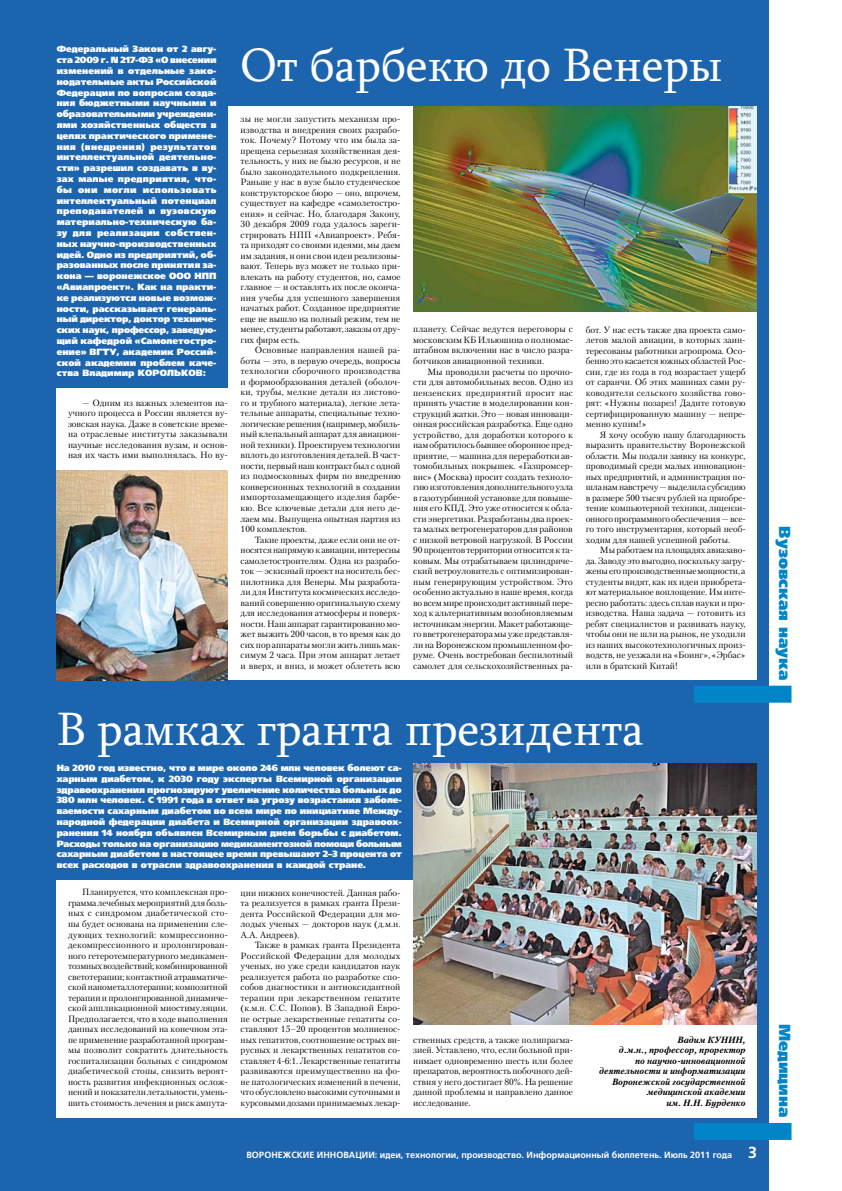
<style>
.page{position:relative;width:842px;height:1191px;background:#fff}
.page>*{position:absolute;margin:0;border:0;box-sizing:border-box;transform-origin:0 0}
.t1{font:48px "Sylfaen";color:#fff}
.t2{font:16px "AG Foreigner XC";color:#0085c9}
.t3{font:9px/10.5px "Petersburg C";color:#000;text-align:justify}
.t4{font:9px/10.8px "AG Foreigner XC";color:#fff;text-align:justify}
.t5{font:italic 700 9px/10.5px "Petersburg C";color:#000;text-align:right}
.t6{font:9px "AG Foreigner Medium C";color:#fff}
.s1{font-size:16px}
</style>
<div class="page">
<div style="left:0;top:0;width:768px;height:1191px;background:#1d64af"></div>
<div style="left:57px;top:106px;width:700px;height:574px;background:#fff"></div>
<div style="left:57px;top:764px;width:700px;height:353px;background:#fff"></div>
<div style="left:694px;top:685px;width:97px;height:17px;background:#0085c9"></div>
<div style="left:694px;top:1123px;width:97px;height:17px;background:#0085c9"></div>
<img style="left:57px;top:470px;width:171px;height:210px">
<img style="left:413px;top:106px;width:344px;height:206px">
<div style="left:57px;top:45px;width:171px;height:343px;background:#1d64af"></div>
<div style="left:57px;top:764px;width:356px;height:115px;background:#1d64af"></div>
<img style="left:413px;top:764px;width:344px;height:260px">
<p class="t4" style="left:57px;top:44px;width:161px">Федеральный Закон от 2 авгу&shy;ста 2009 г. N 217-ФЗ «О внесении изменений в отдельные зако&shy;нодательные акты Российской Федерации по вопросам созда&shy;ния бюджетными научными и образовательными учреждени&shy;ями хозяйственных обществ в целях практического примене&shy;ния (внедрения) результатов интеллектуальной деятельно&shy;сти» разрешил создавать в ву&shy;зах малые предприятия, что&shy;бы они могли использовать интеллектуальный потенциал преподавателей и вузовскую материально-техническую ба&shy;зу для реализации собствен&shy;ных научно-производственных идей. Одно из предприятий, об&shy;разованных после принятия за&shy;кона — воронежское ООО</p>
<p class="t4" style="left:57px;top:271px;width:161px;text-indent:138px">НПП «Авиапроект». Как на практи&shy;ке реализуются новые возмож&shy;ности, рассказывает генераль&shy;ный директор, доктор техниче&shy;ских наук, профессор, заведую&shy;щий кафедрой «Самолетостро&shy;ение» ВГТУ, академик Россий&shy;ской академии проблем каче&shy;ства Владимир Корольков:</p>
<p class="t3" style="left:68px;top:397px;width:161px;text-indent:14px">— Одним из важных элементов на&shy;учного процесса в России является ву&shy;зовская наука. Даже в советские време&shy;на отраслевые институты заказывали научные исследования вузам, и основ&shy;ная их часть ими выполнялась. Но ву-</p>
<h1 class="t1" style="left:241px;top:32px;width:483px">От барбекю до Венеры</h1>
<p class="t3" style="left:241px;top:114px;width:161px">зы не могли запустить механизм про&shy;изводства и внедрения своих разрабо&shy;ток. Почему? Потому что им была за&shy;прещена серьезная хозяйственная дея&shy;тельность, у них не было ресурсов, и не было законодательного подкрепления.<br>Раньше у нас в вузе было студенческое конструкторское бюро — оно, впрочем, существует на кафедре «самолетостро&shy;ения» и сейчас. Но, благодаря Закону, 30 декабря 2009 года удалось зареги&shy;стрировать НПП «Авиапроект». Ребя&shy;та приходят со своими идеями, мы даем им задания, и они свои идеи реализовы&shy;вают. Теперь вуз может не только при&shy;влекать на работу студентов, но, самое главное — и оставлять их после оконча&shy;ния учебы для успешного завершения начатых работ. Созданное предприятие еще не вышло на полный режим, тем не менее, студенты работают, заказы от дру&shy;гих фирм есть.</p>
<p class="t3" style="left:241px;top:345px;width:161px;text-indent:14px">Основные направления нашей ра&shy;боты — это, в первую очередь, вопросы технологии сборочного производства и формообразования деталей (оболоч&shy;ки, трубы, мелкие детали из листово&shy;го и трубного материала), легкие лета&shy;тельные аппараты, специальные техно&shy;логические решения (например, мобиль&shy;ный клепальный аппарат для авиацион&shy;ной техники). Проектируем технологии вплоть до изготовления деталей. В част&shy;ности, первый наш контракт был с одной из подмосковных фирм по внедрению конверсионных технологий в создании импортозамещающего изделия барбе&shy;кю. Все ключевые детали для него де&shy;лаем мы. Выпущена опытная партия из 100 комплектов.</p>
<p class="t3" style="left:241px;top:534px;width:161px;text-indent:14px">Такие проекты, даже если они не от&shy;носятся напрямую к авиации, интересны самолетостроителям. Одна из разрабо&shy;ток — эскизный проект на носитель бес&shy;пилотника для Венеры. Мы разработа&shy;ли для Института космических исследо&shy;ваний совершенно оригинальную схему для исследования атмосферы и поверх&shy;ности. Наш аппарат гарантированно мо&shy;жет выжить 200 часов, в то время как до сих пор аппараты могли жить лишь мак&shy;симум 2 часа. При этом аппарат летает и вверх, и вниз, и может облететь всю</p>
<p class="t3" style="left:413px;top:324px;width:161px">планету. Сейчас ведутся переговоры с московским КБ Ильюшина о полномас&shy;штабном включении нас в число разра&shy;ботчиков авиационной техники.</p>
<p class="t3" style="left:413px;top:366px;width:161px;text-indent:14px">Мы проводили расчеты по прочно&shy;сти для автомобильных весов. Одно из пензенских предприятий просит нас принять участие в моделировании кон&shy;струкций жатки. Это — новая инноваци&shy;онная российская разработка. Еще одно устройство, для доработки которого к нам обратилось бывшее оборонное пред&shy;приятие, — машина для переработки ав&shy;томобильных покрышек. «Газпромсер&shy;вис» (Москва) просит создать техноло&shy;гию изготовления дополнительного узла в газотурбинной установке для повыше&shy;ния его КПД. Это уже относится к обла&shy;сти энергетики. Разработаны два проек&shy;та малых ветрогенераторов для районов с низкой ветровой нагрузкой. В России 90 процентов территории относится к та&shy;ковым. Мы отрабатываем цилиндриче&shy;ский ветроуловитель с оптимизирован&shy;ным генерирующим устройством. Это особенно актуально в наше время, когда во всем мире происходит активный пере&shy;ход к альтернативным возобновляемым источникам энергии. Макет работающе&shy;го вветрогенератора мы уже представля&shy;ли на Воронежском промышленном фо&shy;руме. Очень востребован беспилотный самолет для сельскохозяйственных ра-</p>
<p class="t3" style="left:586px;top:324px;width:161px">бот. У нас есть также два проекта само&shy;летов малой авиации, в которых заин&shy;тересованы работники агропрома. Осо&shy;бенно это касается южных областей Рос&shy;сии, где из года в год возрастает ущерб от саранчи. Об этих машинах сами ру&shy;ководители сельского хозяйства гово&shy;рят: «Нужны позарез! Дадите готовую сертифицированную машину — непре&shy;менно купим!»</p>
<p class="t3" style="left:586px;top:429px;width:161px;text-indent:14px">Я хочу особую нашу благодарность выразить правительству Воронежской области. Мы подали заявку на конкурс, проводимый среди малых инновацион&shy;ных предприятий, и администрация по&shy;шла нам навстречу — выделила субсидию в размере 500 тысяч рублей на приобре&shy;тение компьютерной техники, лицензи&shy;онного программного обеспечения — все&shy;го того инструментария, который необ&shy;ходим для нашей успешной работы.</p>
<p class="t3" style="left:586px;top:545px;width:161px;text-indent:14px">Мы работаем на площадях авиазаво&shy;да. Заводу это выгодно, поскольку загру&shy;жены его производственные мощности, а студенты видят, как их идеи приобрета&shy;ют материальное воплощение. Им инте&shy;ресно работать: здесь сплав науки и про&shy;изводства. Наша задача — готовить из ребят специалистов и развивать науку, чтобы они не шли на рынок, не уходили из наших высокотехнологичных произ&shy;водств, не уезжали на «Боинг», «Эрбас» или в братский Китай!</p>
<h1 class="t1" style="left:57px;top:696px;width:588px">В рамках гранта президента</h1>
<p class="t4" style="left:57px;top:762px;width:347px">На 2010 год известно, что в мире около 246 млн человек болеют са&shy;харным диабетом, к 2030 году эксперты Всемирной организации здравоохранения прогнозируют увеличение количества больных до 380 млн человек. С 1991 года в ответ на угрозу возрастания заболе&shy;ваемости сахарным диабетом во всем мире по инициативе Между&shy;народной федерации диабета и Всемирной организации здравоох&shy;ранения 14 ноября объявлен Всемирным днем борьбы с диабетом.<br>Расходы только на организацию медикаментозной помощи больным сахарным диабетом в настоящее время превышают 2–3 процента от всех расходов в отрасли здравоохранения в каждой стране.</p>
<p class="t3" style="left:68px;top:887px;width:161px;text-indent:14px">Планируется, что комплексная про&shy;грамма лечебных мероприятий для боль&shy;ных с синдромом диабетической сто&shy;пы будет основана на применении сле&shy;дующих технологий: компрессионно&shy;декомпрессионного и пролонгирован&shy;ного гетеротемпературного медикамен&shy;тозмных воздействий; комбинированной светотерапии; контактной атравматиче&shy;ской нанометаллотерапии; композитной терапии и пролонгированной динамиче&shy;ской аппликационной миостимуляции.<br>Предполагается, что в ходе выполнения данных исследований на конечном эта&shy;пе применение разработанной програм&shy;мы позволит сократить длительность госпитализации больных с синдромом диабетической стопы, снизить вероят&shy;ность развития инфекционных ослож&shy;нений и показатели летальности, умень&shy;шить стоимость лечения и риск ампута-</p>
<p class="t3" style="left:241px;top:887px;width:161px">ции нижних конечностей. Данная рабо&shy;та реализуется в рамках гранта Прези&shy;дента Российской Федерации для мо&shy;лодых ученых — докторов наук (д.м.н.<br>А.А. Андреев).</p>
<p class="t3" style="left:241px;top:939px;width:161px;text-indent:14px">Также в рамках гранта Президента Российской Федерации для молодых ученых, но уже среди кандидатов наук реализуется работа по разработке спо&shy;собов диагностики и антиоксидантной терапии при лекарственном гепатите (к.м.н. С.С. Попов). В Западной Евро&shy;пе острые лекарственные гепатиты со&shy;ставляют 15–20 процентов молниенос&shy;ных гепатитов, соотношение острых ви&shy;русных и лекарственных гепатитов со&shy;ставляет 4-6:1. Лекарственные гепатиты развиваются преимущественно на фо&shy;не патологических изменений в печени, что обусловлено высокими суточными и курсовыми дозами принимаемых лекар-</p>
<p class="t3" style="left:413px;top:1034px;width:161px">ственных средств, а также полипрагма&shy;зией. Уставлено, что, если больной при&shy;нимает одновременно шесть или более препаратов, вероятность побочного дей&shy;ствия у него достигает 80%. На решение данной проблемы и направлено данное исследование.</p>
<p class="t5" style="left:599px;top:1034px;width:148px">Вадим Кунин,<br>д.м.н., профессор, проректор<br>по научно-инновационной деятельности и информатизации<br>Воронежской государственной медицинской академии<br>им. Н.Н. Бурденко</p>
<p class="t6" style="left:246px;top:1150px;width:512px">Ворон ежские Инновации : идеи, технологии, производство. Информационный бюллетень. Июль 2011 года <span class="s1">3</span></p>
<h2 class="t2" style="left:794px;top:526px;width:155px;rotate:90deg">Вузовская наука</h2>
<h2 class="t2" style="left:794px;top:1024px;width:95px;rotate:90deg">Медицина</h2>
</div>
